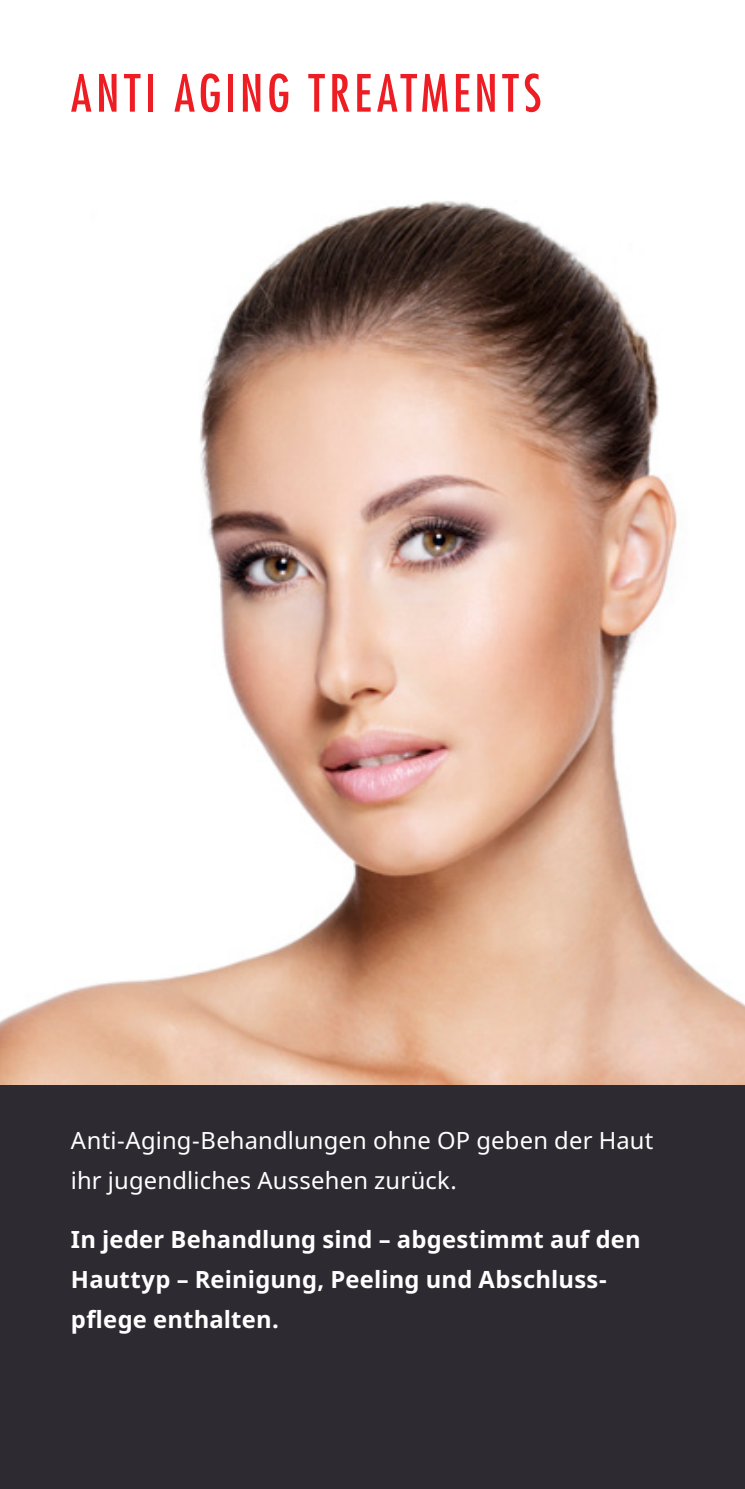
<style>
.page{position:relative;width:745px;height:1489px;background:#fff}
.page>*{position:absolute;margin:0;border:0;box-sizing:border-box;transform-origin:0 0}
.t1{font:condensed 50px "Futura Std";letter-spacing:.08em;color:#ee1d23}
._1_Intro{font:700 23.75px/39.8px "Noto Sans";letter-spacing:.01em;color:#fff}
._1_Intro-2{font:23.75px/39.8px "Noto Sans";letter-spacing:.01em;color:#fff}
</style>
<div class="page">
<div style="left:0;top:0;width:744px;height:1488px;background:#2e2a31"></div>
<hr style="left:744px;top:0;width:1px;height:1488px;background:#2e2a31">
<img style="left:0;top:191px;width:744px;height:893px">
<div style="left:0;top:0;width:744px;height:191px;background:#fff"></div>
<h2 class="t1" style="left:71px;top:63px;width:472px">ANTI AGING TREATMENTS</h2>
<p class="_1_Intro-2" style="left:71px;top:1120px;width:583px">Anti-Aging-Behandlungen ohne OP geben der Haut ihr jugendliches Aussehen zurück.</p>
<p class="_1_Intro" style="left:71px;top:1220px;width:571px">In jeder Behandlung sind – abgestimmt auf den<br>Hauttyp – Reinigung, Peeling und Abschluss&shy;pflege enthalten.</p>
</div>
